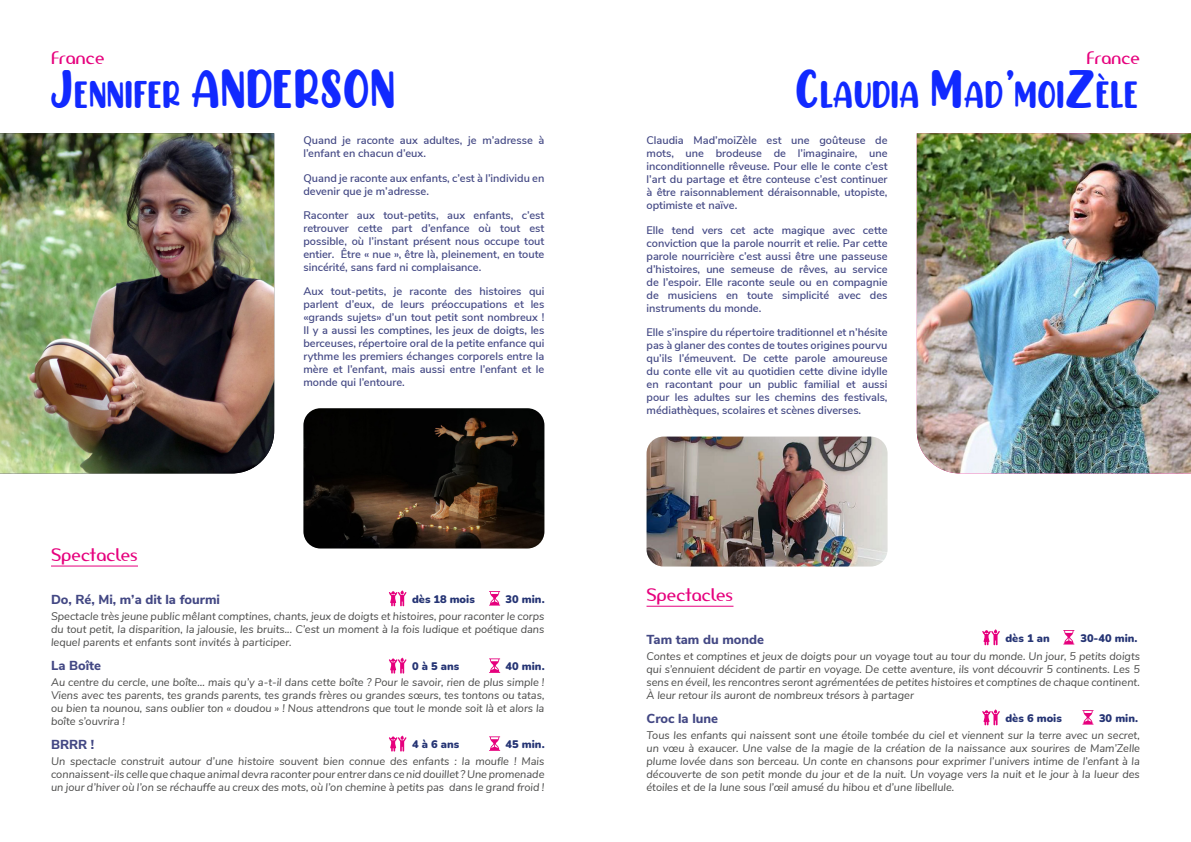
<style>
.page{position:relative;width:1191px;height:842px;background:#fff}
.page>*{position:absolute;margin:0;border:0;box-sizing:border-box;transform-origin:0 0}
.t1{font:45px "CHICKEN Pie Height";color:#1129ff}
.t2{font:31.5px "CHICKEN Pie Height";color:#1129ff}
.t3{font:17px "Amerika Sans";color:#e6007d}
.t4{font:800 13px "Nunito Sans";color:#434884}
.t5{font:italic 11px/13px "Nunito Sans";color:#4a4a49;text-align:justify}
.t6{font:600 11px/13px "Nunito Sans";color:#434884;text-align:justify}
.t7{font:900 11px "Nunito";color:#253474}
.s1{font-size:31.5px}
.s2{font-size:45px}
</style>
<div class="page">
<img style="left:0;top:133px;width:274px;height:340px">
<hr style="left:51px;top:565px;width:87px;height:1px;background:#e6007d">
<svg style="left:389px;top:590px;width:17px;height:16px"></svg>
<svg style="left:389px;top:658px;width:17px;height:16px"></svg>
<svg style="left:389px;top:736px;width:17px;height:15px"></svg>
<svg style="left:489px;top:591px;width:11px;height:15px"></svg>
<svg style="left:489px;top:658px;width:11px;height:15px"></svg>
<svg style="left:489px;top:736px;width:11px;height:15px"></svg>
<img style="left:303px;top:408px;width:241px;height:140px">
<img style="left:916px;top:133px;width:275px;height:340px">
<hr style="left:646px;top:606px;width:87px;height:1px;background:#e6007d">
<svg style="left:982px;top:629px;width:18px;height:16px"></svg>
<svg style="left:982px;top:709px;width:18px;height:16px"></svg>
<svg style="left:1063px;top:630px;width:11px;height:14px"></svg>
<svg style="left:1082px;top:710px;width:11px;height:15px"></svg>
<img style="left:646px;top:437px;width:241px;height:129px">
<h3 class="t3" style="left:51px;top:47px;width:55px">France</h3>
<h1 class="t1" style="left:51px;top:52px;width:249px">J<span class="s1">ENNIFER</span> ANDERSON</h1>
<p class="t6" style="left:303px;top:133px;width:242px">Quand je raconte aux adultes, je m’adresse à l’enfant en chacun d’eux.</p>
<p class="t6" style="left:303px;top:171px;width:242px">Quand je raconte aux enfants, c’est à l’individu en devenir que je m’adresse.</p>
<p class="t6" style="left:303px;top:208px;width:242px">Raconter aux tout-petits, aux enfants, c’est retrouver cette part d’enfance où tout est possible, où l’instant présent nous occupe tout entier. Être « nue », être là, pleinement, en toute sincérité, sans fard ni complaisance.</p>
<p class="t6" style="left:303px;top:284px;width:242px">Aux tout-petits, je raconte des histoires qui parlent d’eux, de leurs préoccupations et les «grands sujets» d’un tout petit sont nombreux !<br>Il y a aussi les comptines, les jeux de doigts, les berceuses, répertoire oral de la petite enfance qui rythme les premiers échanges corporels entre la mère et l’enfant, mais aussi entre l’enfant et le monde qui l’entoure.</p>
<h3 class="t3" style="left:51px;top:544px;width:88px">Spectacles</h3>
<p class="t4" style="left:51px;top:590px;width:170px">Do, Ré, Mi, m’a dit la fourmi</p>
<p class="t5" style="left:51px;top:609px;width:495px">Spectacle très jeune public mêlant comptines, chants, jeux de doigts et histoires, pour raconter le corps du tout petit, la disparition, la jalousie, les bruits... C’est un moment à la fois ludique et poétique dans lequel parents et enfants sont invités à participer.</p>
<p class="t4" style="left:51px;top:656px;width:52px">La Boîte</p>
<p class="t5" style="left:51px;top:675px;width:495px">Au centre du cercle, une boîte… mais qu’y a-t-il dans cette boîte ? Pour le savoir, rien de plus simple !<br>Viens avec tes parents, tes grands parents, tes grands frères ou grandes sœurs, tes tontons ou tatas, ou bien ta nounou, sans oublier ton « doudou » ! Nous attendrons que tout le monde soit là et alors la boîte s’ouvrira !</p>
<p class="t4" style="left:51px;top:735px;width:45px">BRRR !</p>
<p class="t5" style="left:51px;top:754px;width:495px">Un spectacle construit autour d’une histoire souvent bien connue des enfants : la moufle ! Mais connaissent-ils celle que chaque animal devra raconter pour entrer dans ce nid douillet ? Une promenade un jour d’hiver où l’on se réchauffe au creux des mots, où l’on chemine à petits pas dans le grand froid !</p>
<p class="t7" style="left:412px;top:591px;width:64px">dès 18 mois</p>
<p class="t7" style="left:505px;top:591px;width:41px">30 min.</p>
<p class="t7" style="left:412px;top:658px;width:49px">0 à 5 ans</p>
<p class="t7" style="left:505px;top:658px;width:41px">40 min.</p>
<p class="t7" style="left:412px;top:736px;width:49px">4 à 6 ans</p>
<p class="t7" style="left:505px;top:736px;width:41px">45 min.</p>
<h3 class="t3" style="left:1086px;top:47px;width:55px">France</h3>
<h2 class="t2" style="left:796px;top:69px;width:345px"><span class="s2">C</span>LAUDIA <span class="s2">M</span>AD<span class="s2">’</span>MOI<span class="s2">Z</span>ÈLE</h2>
<p class="t6" style="left:646px;top:133px;width:242px">Claudia Mad’moiZèle est une goûteuse de mots, une brodeuse de l’imaginaire, une inconditionnelle rêveuse. Pour elle le conte c’est l’art du partage et être conteuse c’est continuer à être raisonnablement déraisonnable, utopiste, optimiste et naïve.</p>
<p class="t6" style="left:646px;top:223px;width:242px">Elle tend vers cet acte magique avec cette conviction que la parole nourrit et relie. Par cette parole nourricière c’est aussi être une passeuse d’histoires, une semeuse de rêves, au service de l’espoir. Elle raconte seule ou en compagnie de musiciens en toute simplicité avec des instruments du monde.</p>
<p class="t6" style="left:646px;top:325px;width:242px">Elle s’inspire du répertoire traditionnel et n’hésite pas à glaner des contes de toutes origines pourvu qu’ils l’émeuvent. De cette parole amoureuse du conte elle vit au quotidien cette divine idylle en racontant pour un public familial et aussi pour les adultes sur les chemins des festivals, médiathèques, scolaires et scènes diverses.</p>
<h3 class="t3" style="left:646px;top:584px;width:88px">Spectacles</h3>
<p class="t7" style="left:1005px;top:630px;width:46px">dès 1 an</p>
<p class="t7" style="left:1080px;top:630px;width:59px">30-40 min.</p>
<p class="t4" style="left:646px;top:630px;width:119px">Tam tam du monde</p>
<p class="t5" style="left:646px;top:649px;width:495px">Contes et comptines et jeux de doigts pour un voyage tout au tour du monde. Un jour, 5 petits doigts qui s’ennuient décident de partir en voyage. De cette aventure, ils vont découvrir 5 continents. Les 5 sens en éveil, les rencontres seront agrémentées de petites histoires et comptines de chaque continent.<br>À leur retour ils auront de nombreux trésors à partager</p>
<p class="t4" style="left:646px;top:709px;width:73px">Croc la lune</p>
<p class="t5" style="left:646px;top:728px;width:495px">Tous les enfants qui naissent sont une étoile tombée du ciel et viennent sur la terre avec un secret, un vœu à exaucer. Une valse de la magie de la création de la naissance aux sourires de Mam’Zelle plume lovée dans son berceau. Un conte en chansons pour exprimer l’univers intime de l’enfant à la découverte de son petit monde du jour et de la nuit. Un voyage vers la nuit et le jour à la lueur des étoiles et de la lune sous l’œil amusé du hibou et d’une libellule.</p>
<p class="t7" style="left:1005px;top:710px;width:58px">dès 6 mois</p>
<p class="t7" style="left:1099px;top:710px;width:41px">30 min.</p>
</div>
